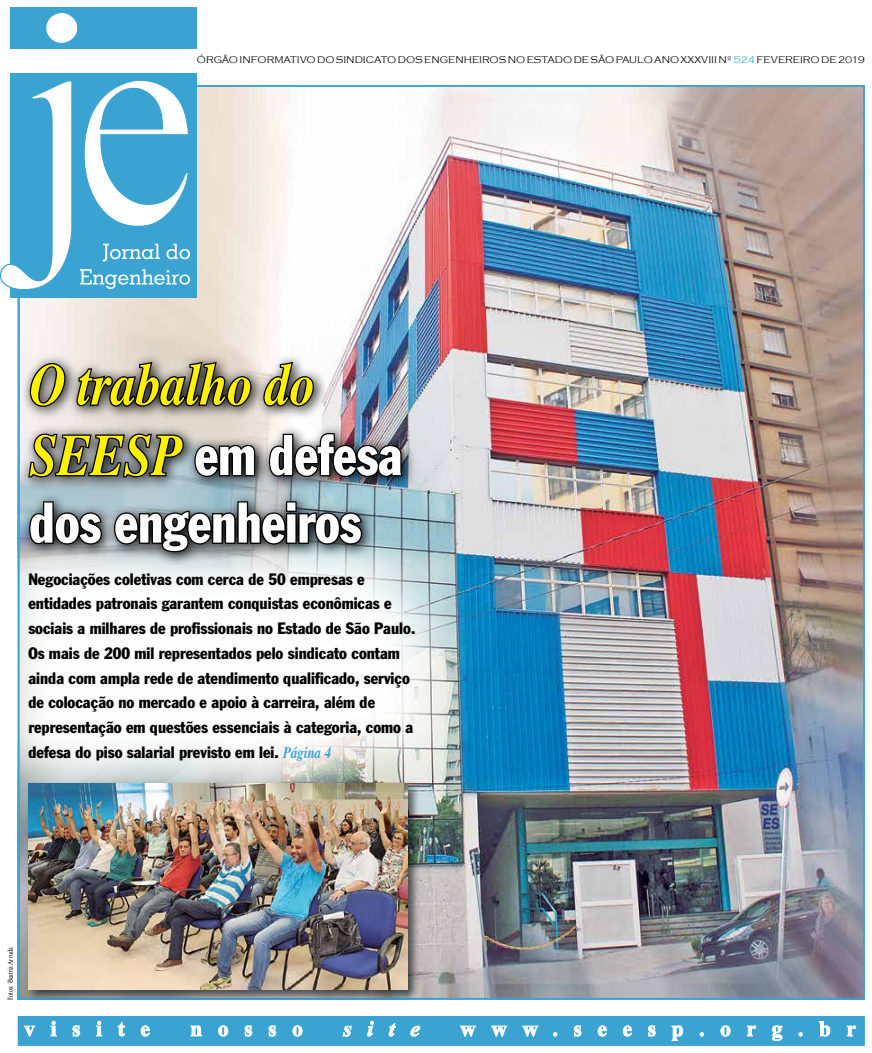
<style>
.page{position:relative;width:872px;height:1053px;background:#fff}
.page>*{position:absolute;margin:0;border:0;box-sizing:border-box;transform-origin:0 0}
.t1{font:condensed 16.25px/24.8px "Franklin Gothic";color:#000}
.t2{font:300 10px "Copperplate Gothic";color:#000}
.t3{font:7.5px "Times New Roman";color:#000;scale:.8 1}
.s1{color:#3aa3d2}
.s2{font-family:"Times";font-weight:700;font-style:italic;font-stretch:normal;color:#3aa3d2}
</style>
<div class="page">
<img style="left:21px;top:88px;width:841px;height:908px">
<div style="left:18px;top:1015px;width:847px;height:30px;background:#3aa3d2;border:1px solid #3aa3d2"></div>
<svg style="left:24px;top:1020px;width:832px;height:21px"></svg>
<svg style="left:17px;top:506px;width:462px;height:320px"></svg>
<img style="left:20px;top:353px;width:396px;height:213px">
<svg style="left:28px;top:500px;width:335px;height:53px"></svg>
<img style="left:193px;top:431px;width:213px;height:47px">
<svg style="left:27px;top:432px;width:158px;height:47px;background:#918f47"></svg>
<svg style="left:29px;top:360px;width:286px;height:48px;background:#a8a15a"></svg>
<div style="left:26px;top:781px;width:394px;height:220px;background:#000;opacity:.6"></div>
<img style="left:28px;top:783px;width:379px;height:206px">
<hr style="left:18px;top:294px;width:2px;height:705px;background:#3aa3d2">
<div style="left:11px;top:73px;width:186px;height:225px;background:#3aa3d2"></div>
<div style="left:11px;top:7px;width:186px;height:42px;background:#3aa3d2"></div>
<div style="left:46px;top:12px;width:32px;height:32px;background:#fff;border-radius:15px"></div>
<div style="left:45px;top:12px;width:33px;height:32px;border:1px solid #3aa3d2;border-radius:15px"></div>
<svg style="left:84px;top:80px;width:104px;height:146px"></svg>
<svg style="left:0;top:80px;width:72px;height:211px"></svg>
<svg style="left:80px;top:244px;width:110px;height:45px"></svg>
<p class="t2" style="left:197px;top:54px;width:669px">ÓRGÃO INFORMATIVO DO SINDICATO DOS ENGENHEIROS NO ESTADO DE SÃO PAULO ANO XXXVIII Nº <span class="s1">524</span> FEVEREIRO DE 2019</p>
<p class="t1" style="left:28px;top:566px;width:388px">Negociações coletivas com cerca de 50 empresas e entidades patronais garantem conquistas econômicas e sociais a milhares de profissionais no Estado de São Paulo.<br>Os mais de 200 mil representados pelo sindicato contam ainda com ampla rede de atendimento qualificado, serviço de colocação no mercado e apoio à carreira, além de representação em questões essenciais à categoria, como a defesa do piso salarial previsto em lei. <span class="s2">Página 4</span></p>
<p class="t3" style="left:6px;top:999px;width:66px;rotate:-90deg">Fotos: Beatriz Arruda</p>
</div>
